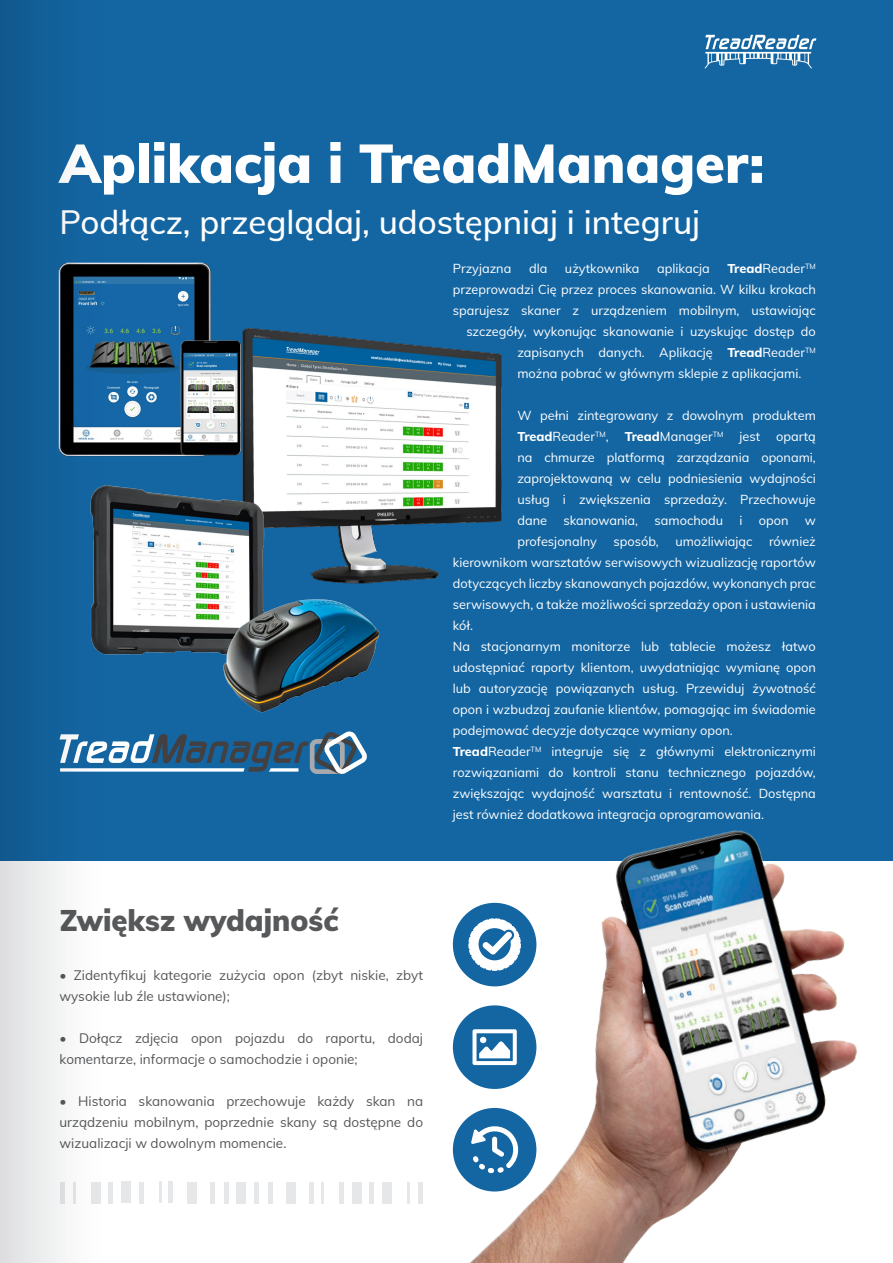
<style>
.page{position:relative;width:893px;height:1263px;background:#fff}
.page>*{position:absolute;margin:0;border:0;box-sizing:border-box;transform-origin:0 0}
.t1{font:900 54px "Muli";color:#fff}
.t2{font:500 33px "Muli";color:#fff}
.t3{font:900 29.25px "Muli";color:#57585a}
.t4{font:13.5px/21px "Muli";color:#57585a}
.t5{font:12.75px/21px "Muli";color:#fff;text-align:justify}
.s1{font-weight:800}
</style>
<div class="page">
<div style="left:0;top:0;width:893px;height:860px;background:#1466a3"></div>
<img style="left:112px;top:262px;width:112px;height:195px">
<div style="left:108px;top:1181px;width:5px;height:22px;background:#e6e7e9"></div>
<div style="left:121px;top:1181px;width:10px;height:22px;background:#e6e7e9"></div>
<div style="left:139px;top:1181px;width:5px;height:22px;background:#e6e7e9"></div>
<hr style="left:159px;top:1181px;width:3px;height:22px;background:#e6e7e9">
<div style="left:168px;top:1181px;width:5px;height:22px;background:#e6e7e9"></div>
<div style="left:187px;top:1181px;width:10px;height:22px;background:#e6e7e9"></div>
<div style="left:210px;top:1181px;width:5px;height:22px;background:#e6e7e9"></div>
<div style="left:224px;top:1181px;width:5px;height:22px;background:#e6e7e9"></div>
<div style="left:236px;top:1181px;width:10px;height:22px;background:#e6e7e9"></div>
<div style="left:254px;top:1181px;width:5px;height:22px;background:#e6e7e9"></div>
<div style="left:268px;top:1181px;width:5px;height:22px;background:#e6e7e9"></div>
<div style="left:286px;top:1181px;width:9px;height:22px;background:#e6e7e9"></div>
<div style="left:309px;top:1181px;width:5px;height:22px;background:#e6e7e9"></div>
<hr style="left:321px;top:1181px;width:2px;height:22px;background:#e6e7e9">
<div style="left:339px;top:1181px;width:5px;height:22px;background:#e6e7e9"></div>
<div style="left:352px;top:1181px;width:10px;height:22px;background:#e6e7e9"></div>
<div style="left:369px;top:1181px;width:5px;height:22px;background:#e6e7e9"></div>
<div style="left:382px;top:1181px;width:10px;height:22px;background:#e6e7e9"></div>
<hr style="left:407px;top:1181px;width:2px;height:22px;background:#e6e7e9">
<div style="left:418px;top:1181px;width:5px;height:22px;background:#e6e7e9"></div>
<svg style="left:112px;top:731px;width:255px;height:43px"></svg>
<svg style="left:705px;top:35px;width:111px;height:34px"></svg>
<img style="left:224px;top:327px;width:278px;height:255px">
<img style="left:112px;top:475px;width:281px;height:238px">
<img style="left:439px;top:830px;width:454px;height:433px">
<div style="left:453px;top:903px;width:83px;height:83px;background:#1466a3;border-radius:50%"></div>
<svg style="left:468px;top:918px;width:53px;height:53px"></svg>
<div style="left:453px;top:1005px;width:83px;height:84px;background:#1466a3;border-radius:50%"></div>
<svg style="left:472px;top:1029px;width:45px;height:36px"></svg>
<div style="left:453px;top:1108px;width:83px;height:83px;background:#1466a3;border-radius:50%"></div>
<svg style="left:471px;top:1126px;width:48px;height:47px"></svg>
<svg style="left:709px;top:1145px;width:30px;height:11px"></svg>
<svg style="left:0;top:0;width:112px;height:1263px"></svg>
<p class="t1" style="left:60px;top:124px;width:706px">Aplikacja i TreadManager:</p>
<p class="t2" style="left:60px;top:198px;width:642px">Podłącz, przeglądaj, udostępniaj i integruj</p>
<p class="t5" style="left:453px;top:258px;width:60px">Przyjazna</p>
<p class="t5" style="left:529px;top:258px;width:20px">dla</p>
<p class="t5" style="left:565px;top:258px;width:76px">użytkownika</p>
<p class="t5" style="left:657px;top:258px;width:54px">aplikacja</p>
<p class="t5" style="left:727px;top:258px;width:90px"><span class="s1">Tread</span>Reader<sup>TM</sup></p>
<p class="t5" style="left:453px;top:279px;width:365px">przeprowadzi Cię przez proces skanowania. W kilku krokach</p>
<p class="t5" style="left:453px;top:300px;width:365px">sparujesz skaner z urządzeniem mobilnym, ustawiając</p>
<p class="t5" style="left:466px;top:321px;width:351px">szczegóły, wykonując skanowanie i uzyskując dostęp do</p>
<p class="t5" style="left:517px;top:342px;width:300px">zapisanych danych. Aplikację <span class="s1">Tread</span>Reader<sup>TM</sup></p>
<p class="t5" style="left:517px;top:363px;width:286px">można pobrać w głównym sklepie z aplikacjami.</p>
<p class="t5" style="left:517px;top:405px;width:300px">W pełni zintegrowany z dowolnym produktem <span class="s1">Tread</span>Reader<sup>TM</sup>, <span class="s1">Tread</span>Manager<sup>TM</sup> jest opartą na chmurze platformą zarządzania oponami, zaprojektowaną w celu podniesienia wydajności usług i zwiększenia sprzedaży. Przechowuje dane</p>
<p class="t5" style="left:563px;top:510px;width:76px">skanowania,</p>
<p class="t5" style="left:655px;top:510px;width:70px">samochodu</p>
<p class="t5" style="left:739px;top:510px;width:5px">i</p>
<p class="t5" style="left:759px;top:510px;width:31px">opon</p>
<p class="t5" style="left:805px;top:510px;width:13px">w</p>
<p class="t5" style="left:517px;top:531px;width:81px">profesjonalny</p>
<p class="t5" style="left:614px;top:531px;width:47px">sposób,</p>
<p class="t5" style="left:675px;top:531px;width:79px">umożliwiając</p>
<p class="t5" style="left:453px;top:531px;width:365px;text-indent:316px">również kierownikom warsztatów serwisowych wizualizację raportów dotyczących liczby skanowanych pojazdów, wykonanych prac serwisowych, a także możliwości sprzedaży opon i ustawienia kół.</p>
<p class="t5" style="left:453px;top:636px;width:365px">Na stacjonarnym monitorze lub tablecie możesz łatwo udostępniać raporty klientom, uwydatniając wymianę opon lub autoryzację powiązanych usług. Przewiduj żywotność opon i wzbudzaj zaufanie klientów, pomagając im świadomie podejmować decyzje dotyczące wymiany opon.</p>
<p class="t5" style="left:453px;top:741px;width:365px"><span class="s1">Tread</span>Reader<sup>TM</sup> integruje się z głównymi elektronicznymi rozwiązaniami do kontroli stanu technicznego pojazdów, zwiększając wydajność warsztatu i rentowność. Dostępna jest również dodatkowa integracja oprogramowania.</p>
<p class="t3" style="left:60px;top:899px;width:280px">Zwiększ wydajność</p>
<p class="t4" style="left:60px;top:964px;width:365px">• Zidentyfikuj kategorie zużycia opon (zbyt niskie, zbyt wysokie lub źle ustawione);</p>
<p class="t4" style="left:60px;top:1027px;width:365px">• Dołącz zdjęcia opon pojazdu do raportu, dodaj komentarze, informacje o samochodzie i oponie;</p>
<p class="t4" style="left:60px;top:1090px;width:365px;text-align:justify">• Historia skanowania przechowuje każdy skan na urządzeniu mobilnym, poprzednie skany są dostępne do wizualizacji w dowolnym momencie.</p>
</div>
